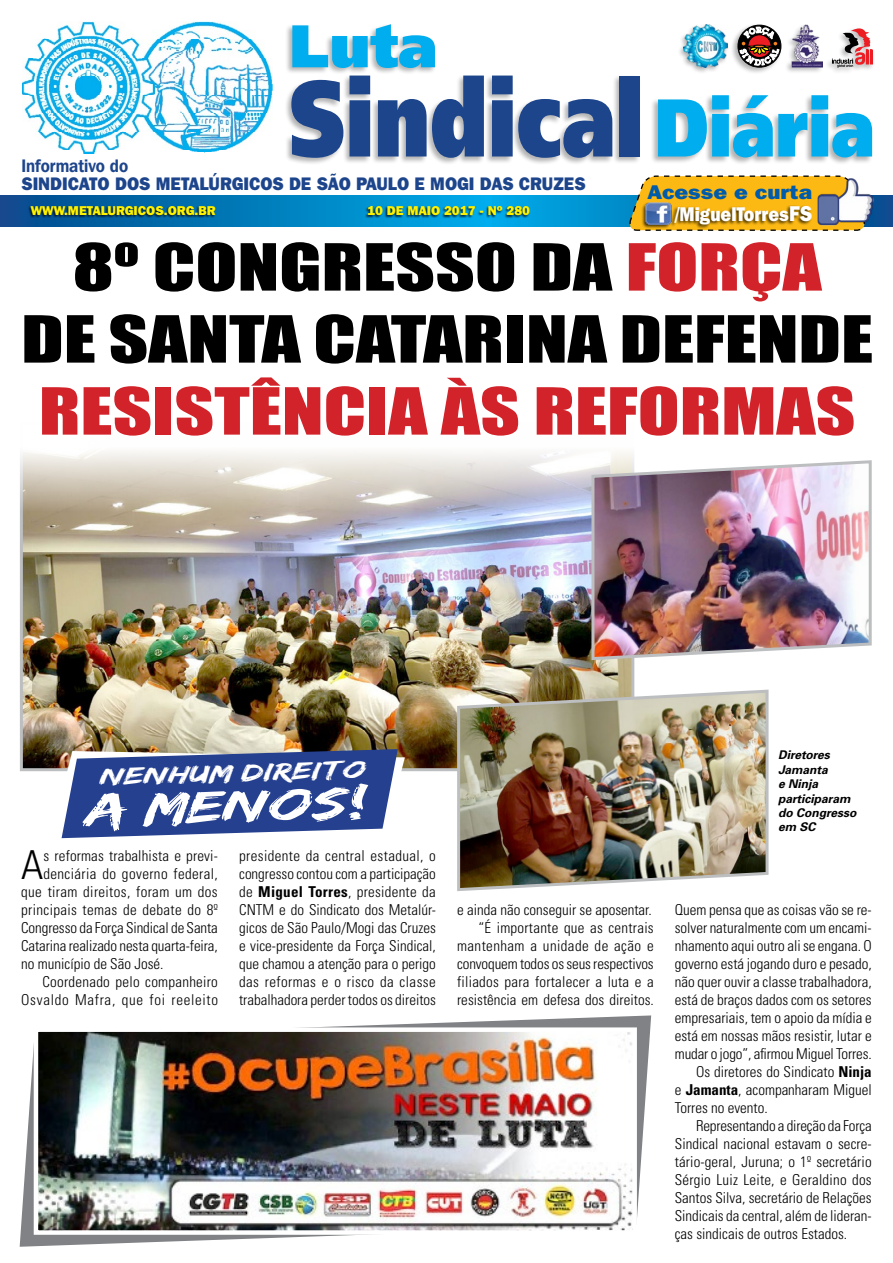
<style>
.page{position:relative;width:893px;height:1263px;background:#fff}
.page>*{position:absolute;margin:0;border:0;box-sizing:border-box;transform-origin:0 0}
.t1{font:900 107.85px "Frutiger";color:#1d458c;scale:.76 1}
.t2{font:60px/72px "Impact";color:#000;text-align:center;scale:1.28 1}
.t3{font:60px "Impact";color:#d2232a;scale:1.28 1}
.t4{font:900 60px "Frutiger";color:#00aeef}
.t5{font:300 condensed 39.9px "Univers";color:#000}
.t6{font:italic 39.45px "Edo";color:#fff;scale:1.54 1}
.t7{font:italic 21.3px "Edo";color:#fff;scale:1.54 1}
.t8{font:800 19.8px/22px "Franklin Gothic IT Cby BT";color:#fff;text-align:right;scale:.88 1}
.t9{font:800 18px "Franklin Gothic IT Cby BT";color:#1d458c;scale:.94 1}
.t10{font:600 18px "Franklin Gothic IT Cby BT";color:#1d458c;scale:.88 1}
.t11{font:300 condensed 15px/18px "Univers";color:#000;text-align:justify}
.t12{font:300 condensed 15px "Univers";letter-spacing:.025em;color:#000}
.t13{font:300 condensed 15px "Univers";letter-spacing:.045em;color:#000}
.t14{font:300 condensed 15px "Univers";letter-spacing:.02em;color:#000}
.t15{font:800 12.75px "Franklin Gothic IT Cby BT";color:#fff200}
.t16{font:italic 700 12px/14.4px "Univers";color:#000}
.s1{font-size:81.75px;color:#00aeef}
.s2{color:#005baa}
.s3{font-size:21.3px}
.s4{color:#d2232a}
.s5{font-weight:700}
</style>
<div class="page">
<svg style="left:20px;top:1015px;width:631px;height:232px"></svg>
<svg style="left:0;top:195px;width:893px;height:32px;background:#017fbf"></svg>
<div style="left:28px;top:205px;width:188px;height:13px;background:#000;opacity:.75"></div>
<svg style="left:627px;top:175px;width:240px;height:56px;background:#e9b62f"></svg>
<div style="left:669px;top:205px;width:143px;height:24px;background:#000;opacity:.75"></div>
<div style="left:641px;top:202px;width:31px;height:28px;background:#000;opacity:.75"></div>
<img style="left:646px;top:203px;width:25px;height:22px">
<img style="left:817px;top:177px;width:57px;height:49px">
<div style="left:285px;top:23px;width:151px;height:52px;background:#000;opacity:.3"></div>
<div style="left:284px;top:74px;width:357px;height:91px;background:#000;opacity:.3"></div>
<div style="left:651px;top:94px;width:223px;height:71px;background:#000;opacity:.3"></div>
<div style="left:730px;top:23px;width:53px;height:52px;background:#000;opacity:.3"></div>
<svg style="left:738px;top:25px;width:43px;height:43px"></svg>
<svg style="left:739px;top:27px;width:40px;height:39px"></svg>
<div style="left:677px;top:23px;width:52px;height:52px;background:#000;opacity:.3"></div>
<img style="left:684px;top:25px;width:44px;height:43px">
<div style="left:825px;top:27px;width:49px;height:48px;background:#000;opacity:.3"></div>
<svg style="left:832px;top:27px;width:41px;height:41px"></svg>
<div style="left:784px;top:24px;width:39px;height:50px;background:#000;opacity:.3"></div>
<img style="left:791px;top:25px;width:31px;height:42px">
<img style="left:22px;top:21px;width:250px;height:133px">
<div style="left:365px;top:205px;width:165px;height:14px;background:#000;opacity:.75"></div>
<img style="left:39px;top:1032px;width:593px;height:198px">
<div style="left:34px;top:1027px;width:603px;height:208px;border:4px solid #fff"></div>
<img style="left:24px;top:451px;width:606px;height:316px">
<div style="left:20px;top:422px;width:614px;height:349px;border:3px solid #bcbec0"></div>
<img style="left:590px;top:459px;width:282px;height:203px">
<img style="left:456px;top:688px;width:313px;height:203px">
<svg style="left:52px;top:749px;width:353px;height:89px;background:#4a5e9d"></svg>
<h2 class="t4" style="left:289px;top:10px;width:149px">Luta</h2>
<h1 class="t1" style="left:289px;top:53px;width:771px">Sindical <span class="s1">Diária</span></h1>
<p class="t9" style="left:21px;top:172px;width:602px">SINDICATO DOS METALÚRGICOS DE SÃO PAULO E MOGI DAS CRUZES</p>
<p class="t15" style="left:367px;top:202px;width:164px">10 DE MAIO 2017 - Nº 280</p>
<p class="t10" style="left:21px;top:155px;width:123px">Informativo do</p>
<h3 class="t8" style="left:648px;top:180px;width:188px"><span class="s2">Acesse e curta </span>/MiguelTorres<span class="s3">FS</span></h3>
<p class="t15" style="left:31px;top:202px;width:186px">WWW.METALURGICOS.ORG.BR</p>
<h2 class="t2" style="left:21px;top:229px;width:667px">8º CONGRESSO DA <span class="s4">FORÇA<br></span>DE SANTA CATARINA DEFENDE</h2>
<h2 class="t3" style="left:39px;top:364px;width:639px">RESISTÊNCIA ÀS REFORMAS</h2>
<h3 class="t7" style="left:98px;top:767px;width:174px;rotate:-2deg">NENHUM DIREITO</h3>
<h3 class="t6" style="left:83px;top:792px;width:184px;rotate:-2deg">A MENOS!</h3>
<h3 class="t5" style="left:21px;top:841px;width:24px">A</h3>
<p class="t11" style="left:43px;top:847px;width:176px">s reformas trabalhista e previ-</p>
<p class="t12" style="left:43px;top:865px;width:176px">denciária do governo federal,</p>
<p class="t12" style="left:21px;top:883px;width:198px">que tiram direitos, foram um dos</p>
<p class="t12" style="left:21px;top:901px;width:198px">principais temas de debate do 8º</p>
<p class="t11" style="left:21px;top:919px;width:198px">Congresso da Força Sindical de Santa</p>
<p class="t11" style="left:21px;top:937px;width:198px">Catarina realizado nesta quarta-feira,</p>
<p class="t11" style="left:21px;top:955px;width:144px">no município de São José.</p>
<p class="t14" style="left:42px;top:973px;width:177px">Coordenado pelo companheiro</p>
<p class="t13" style="left:21px;top:991px;width:198px">Osvaldo Mafra, que foi reeleito</p>
<p class="t11" style="left:239px;top:847px;width:198px">presidente da central estadual, o congresso contou com a participação de <span class="s5">Miguel Torres</span>, presidente da CNTM e do Sindicato dos Metalúr&shy;gicos de São Paulo/Mogi das Cruzes e vice-presidente da Força Sindical, que chamou a atenção para o perigo das reformas e o risco da classe trabalhadora perder todos os direitos</p>
<p class="t16" style="left:778px;top:747px;width:80px">Diretores<br>Jamanta<br>e Ninja participaram do Congresso em SC</p>
<p class="t11" style="left:457px;top:901px;width:198px;text-align:right">e ainda não conseguir se aposentar. “É importante que as centrais mantenham a unidade de ação e convoquem todos os seus respectivos filiados para fortalecer a luta e a resistência em defesa dos direitos.</p>
<p class="t11" style="left:675px;top:901px;width:198px">Quem pensa que as coisas vão se re-</p>
<p class="t11" style="left:675px;top:919px;width:198px">solver naturalmente com um encami-</p>
<p class="t11" style="left:675px;top:937px;width:199px">nhamento aqui outro ali se engana. O</p>
<p class="t11" style="left:675px;top:955px;width:198px">governo está jogando duro e pesado,</p>
<p class="t11" style="left:675px;top:973px;width:198px">não quer ouvir a classe trabalhadora,</p>
<p class="t11" style="left:675px;top:991px;width:198px">está de braços dados com os setores</p>
<p class="t11" style="left:675px;top:1009px;width:198px">empresariais, tem o apoio da mídia e</p>
<p class="t11" style="left:675px;top:1027px;width:198px">está em nossas mãos resistir, lutar e</p>
<p class="t11" style="left:675px;top:1045px;width:199px">mudar o jogo”, afirmou Miguel Torres.</p>
<p class="t11" style="left:696px;top:1063px;width:177px">Os diretores do Sindicato <span class="s5">Ninja</span></p>
<p class="t11" style="left:675px;top:1081px;width:198px">e <span class="s5">Jamanta</span>, acompanharam Miguel</p>
<p class="t11" style="left:675px;top:1099px;width:94px">Torres no evento.</p>
<p class="t11" style="left:696px;top:1117px;width:177px">Representando a direção da Força</p>
<p class="t11" style="left:675px;top:1135px;width:198px">Sindical nacional estavam o secre-</p>
<p class="t11" style="left:675px;top:1153px;width:198px">tário-geral, Juruna; o 1º secretário</p>
<p class="t11" style="left:675px;top:1171px;width:198px">Sérgio Luiz Leite, e Geraldino dos</p>
<p class="t11" style="left:675px;top:1189px;width:198px">Santos Silva, secretário de Relações</p>
<p class="t11" style="left:675px;top:1207px;width:198px">Sindicais da central, além de lideran-</p>
<p class="t11" style="left:675px;top:1225px;width:174px">ças sindicais de outros Estados.</p>
</div>
